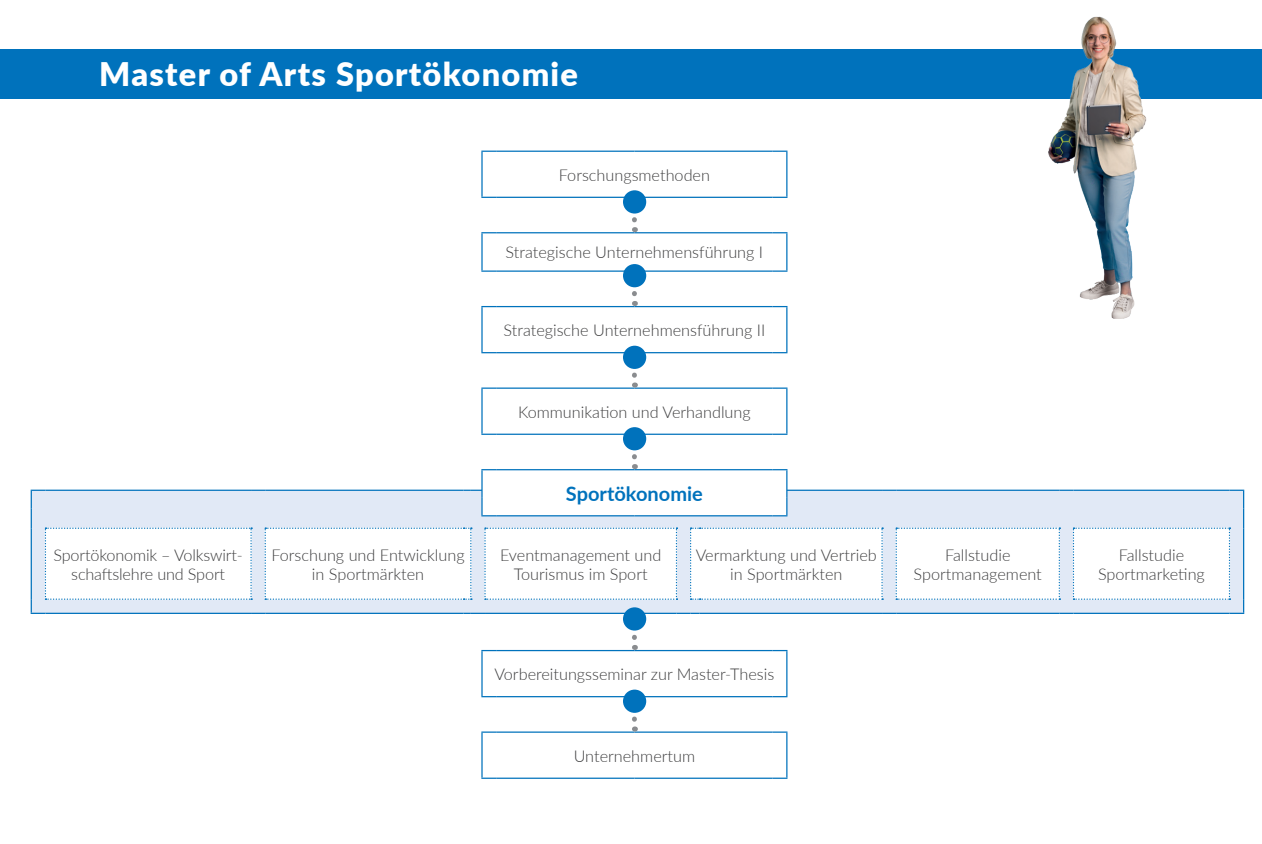
<style>
.page{position:relative;width:1262px;height:844px;background:#fff}
.page>*{position:absolute;margin:0;border:0;box-sizing:border-box;transform-origin:0 0}
.t1{font:900 32.5px "Lato";letter-spacing:.04em;color:#fff}
.t2{font:700 20px "Lato";color:#0072bc}
.t3{font:300 16.25px/18.8px "Lato";color:#3e3e3f;text-align:center}
</style>
<div class="page">
<svg style="left:632px;top:220px;width:5px;height:9px"></svg>
<svg style="left:632px;top:293px;width:5px;height:10px"></svg>
<svg style="left:632px;top:375px;width:5px;height:10px"></svg>
<svg style="left:632px;top:456px;width:5px;height:4px"></svg>
<svg style="left:632px;top:637px;width:5px;height:10px"></svg>
<svg style="left:632px;top:719px;width:5px;height:9px"></svg>
<svg style="left:481px;top:150px;width:15px;height:2px"></svg>
<hr style="left:481px;top:152px;width:1px;height:45px;background:#0072bc">
<hr style="left:496px;top:150px;width:138px;height:2px;background:#0072bc">
<hr style="left:634px;top:150px;width:138px;height:2px;background:#0072bc">
<svg style="left:772px;top:150px;width:15px;height:2px"></svg>
<hr style="left:786px;top:152px;width:1px;height:45px;background:#0072bc">
<svg style="left:481px;top:197px;width:15px;height:1px"></svg>
<hr style="left:496px;top:197px;width:138px;height:1px;background:#0072bc">
<hr style="left:634px;top:197px;width:138px;height:1px;background:#0072bc">
<svg style="left:772px;top:197px;width:15px;height:1px"></svg>
<svg style="left:481px;top:232px;width:15px;height:1px"></svg>
<hr style="left:481px;top:233px;width:1px;height:37px;background:#0072bc">
<hr style="left:496px;top:232px;width:138px;height:1px;background:#0072bc">
<hr style="left:634px;top:232px;width:138px;height:1px;background:#0072bc">
<svg style="left:772px;top:232px;width:15px;height:1px"></svg>
<hr style="left:786px;top:233px;width:1px;height:37px;background:#0072bc">
<svg style="left:481px;top:270px;width:15px;height:2px"></svg>
<hr style="left:496px;top:270px;width:138px;height:2px;background:#0072bc">
<hr style="left:634px;top:270px;width:138px;height:2px;background:#0072bc">
<svg style="left:772px;top:270px;width:15px;height:2px"></svg>
<svg style="left:481px;top:306px;width:15px;height:1px"></svg>
<hr style="left:481px;top:307px;width:1px;height:45px;background:#0072bc">
<hr style="left:496px;top:306px;width:138px;height:1px;background:#0072bc">
<hr style="left:634px;top:306px;width:138px;height:1px;background:#0072bc">
<svg style="left:772px;top:306px;width:15px;height:1px"></svg>
<hr style="left:786px;top:307px;width:1px;height:45px;background:#0072bc">
<svg style="left:481px;top:352px;width:15px;height:1px"></svg>
<hr style="left:496px;top:352px;width:138px;height:1px;background:#0072bc">
<hr style="left:634px;top:352px;width:138px;height:1px;background:#0072bc">
<svg style="left:772px;top:352px;width:15px;height:1px"></svg>
<svg style="left:481px;top:387px;width:15px;height:1px"></svg>
<hr style="left:481px;top:388px;width:1px;height:45px;background:#0072bc">
<hr style="left:496px;top:387px;width:138px;height:1px;background:#0072bc">
<hr style="left:634px;top:387px;width:138px;height:1px;background:#0072bc">
<svg style="left:772px;top:387px;width:15px;height:1px"></svg>
<hr style="left:786px;top:388px;width:1px;height:45px;background:#0072bc">
<svg style="left:481px;top:433px;width:15px;height:2px"></svg>
<hr style="left:496px;top:433px;width:138px;height:2px;background:#0072bc">
<hr style="left:634px;top:433px;width:138px;height:2px;background:#0072bc">
<svg style="left:772px;top:433px;width:15px;height:2px"></svg>
<hr style="left:496px;top:649px;width:138px;height:2px;background:#0072bc">
<hr style="left:634px;top:649px;width:138px;height:2px;background:#0072bc">
<hr style="left:496px;top:695px;width:138px;height:2px;background:#0072bc">
<hr style="left:634px;top:695px;width:138px;height:2px;background:#0072bc">
<hr style="left:496px;top:731px;width:138px;height:1px;background:#0072bc">
<hr style="left:634px;top:731px;width:138px;height:1px;background:#0072bc">
<svg style="left:481px;top:649px;width:15px;height:2px"></svg>
<hr style="left:481px;top:651px;width:1px;height:44px;background:#0072bc">
<svg style="left:772px;top:649px;width:15px;height:2px"></svg>
<hr style="left:786px;top:651px;width:1px;height:44px;background:#0072bc">
<svg style="left:481px;top:695px;width:15px;height:2px"></svg>
<svg style="left:772px;top:695px;width:15px;height:2px"></svg>
<svg style="left:481px;top:731px;width:15px;height:1px"></svg>
<hr style="left:481px;top:732px;width:1px;height:45px;background:#0072bc">
<svg style="left:772px;top:731px;width:15px;height:1px"></svg>
<hr style="left:786px;top:732px;width:1px;height:45px;background:#0072bc">
<svg style="left:481px;top:777px;width:15px;height:1px"></svg>
<hr style="left:496px;top:777px;width:138px;height:1px;background:#0072bc">
<hr style="left:634px;top:777px;width:138px;height:1px;background:#0072bc">
<svg style="left:772px;top:777px;width:15px;height:1px"></svg>
<svg style="left:632px;top:213px;width:5px;height:7px"></svg>
<svg style="left:632px;top:287px;width:5px;height:6px"></svg>
<svg style="left:632px;top:372px;width:5px;height:3px"></svg>
<svg style="left:632px;top:450px;width:5px;height:6px"></svg>
<svg style="left:632px;top:712px;width:5px;height:7px"></svg>
<svg style="left:31px;top:464px;width:1213px;height:173px"></svg>
<div style="left:0;top:50px;width:1261px;height:49px;background:#0072bc"></div>
<img style="left:1048px;top:16px;width:108px;height:302px">
<div style="left:623px;top:190px;width:23px;height:23px;background:#0072bc;border-radius:50%"></div>
<div style="left:623px;top:264px;width:23px;height:23px;background:#0072bc;border-radius:50%"></div>
<div style="left:623px;top:427px;width:23px;height:23px;background:#0072bc;border-radius:50%"></div>
<div style="left:623px;top:345px;width:23px;height:24px;background:#0072bc;border-radius:50%"></div>
<div style="left:623px;top:607px;width:23px;height:23px;background:#0072bc;border-radius:50%"></div>
<div style="left:623px;top:689px;width:23px;height:23px;background:#0072bc;border-radius:50%"></div>
<h1 class="t1" style="left:99px;top:50px;width:480px">Master of Arts Sportökonomie</h1>
<p class="t3" style="left:559px;top:165px;width:153px">Forschungsmethoden</p>
<p class="t3" style="left:505px;top:242px;width:259px">Strategische Unternehmensführung I</p>
<p class="t3" style="left:503px;top:320px;width:263px">Strategische Unternehmensführung II</p>
<p class="t3" style="left:518px;top:402px;width:234px">Kommunikation und Verhandlung</p>
<p class="t2" style="left:566px;top:478px;width:138px">Sportökonomie</p>
<p class="t3" style="left:53px;top:545px;width:191px">Sportökonomik – Volkswirt&shy;schaftslehre und Sport</p>
<p class="t3" style="left:271px;top:545px;width:195px">Forschung und Entwicklung in Sportmärkten</p>
<p class="t3" style="left:500px;top:545px;width:163px">Eventmanagement und<br>Tourismus im Sport</p>
<p class="t3" style="left:695px;top:545px;width:183px">Vermarktung und Vertrieb in Sportmärkten</p>
<p class="t3" style="left:913px;top:545px;width:130px">Fallstudie<br>Sportmanagement</p>
<p class="t3" style="left:1098px;top:545px;width:108px">Fallstudie<br>Sportmarketing</p>
<p class="t3" style="left:494px;top:664px;width:281px">Vorbereitungsseminar zur Master-Thesis</p>
<p class="t3" style="left:573px;top:745px;width:123px">Unternehmertum</p>
</div>
